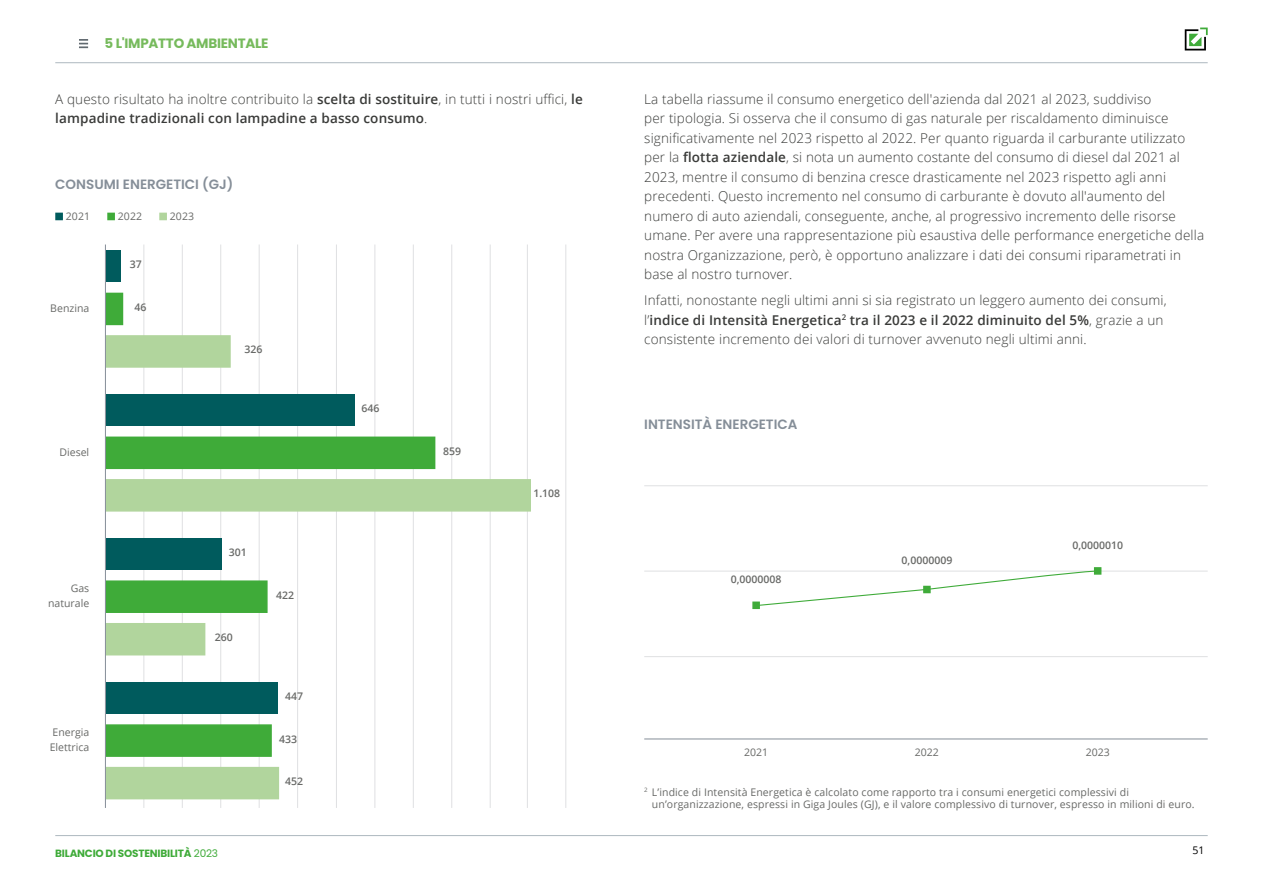
<style>
.page{position:relative;width:1263px;height:893px;background:#fff}
.page>*{position:absolute;margin:0;border:0;box-sizing:border-box;transform-origin:0 0}
.t1{font:300 13.5px/19.5px "Open Sans";letter-spacing:.01em;color:#3a3b39}
.t2{font:600 13.5px/19.5px "Open Sans";letter-spacing:.01em;color:#3a3b39}
.t3{font:600 13.5px "Poppins";color:#858e98}
.t4{font:700 13.5px "Poppins";letter-spacing:-.02em;color:#76ba5c}
.t5{font:10.5px/15px "Open Sans";letter-spacing:.01em;color:#686967}
.t6{font:600 10.5px "Open Sans";color:#686967}
.t7{font:700 10.5px "Poppins";letter-spacing:-.02em;color:#3fab39}
.t8{font:10.5px "Open Sans";color:#000}
.s1{font-weight:300}
.s2{font-weight:600}
.s3{font-weight:400}
</style>
<div class="page">
<svg style="left:1185px;top:28px;width:23px;height:22px"></svg>
<hr style="left:55px;top:62px;width:1153px;height:1px;background:#adb8bf">
<hr style="left:55px;top:835px;width:1153px;height:1px;background:#adb8bf">
<svg style="left:79px;top:39px;width:9px;height:9px"></svg>
<hr style="left:527px;top:244px;width:1px;height:564px;background:#dfe0e2">
<hr style="left:565px;top:244px;width:1px;height:564px;background:#dfe0e2">
<hr style="left:220px;top:244px;width:1px;height:564px;background:#dfe0e2">
<hr style="left:182px;top:244px;width:1px;height:564px;background:#dfe0e2">
<hr style="left:144px;top:244px;width:1px;height:564px;background:#dfe0e2">
<hr style="left:297px;top:244px;width:1px;height:564px;background:#dfe0e2">
<hr style="left:259px;top:244px;width:1px;height:564px;background:#dfe0e2">
<hr style="left:375px;top:244px;width:1px;height:564px;background:#dfe0e2">
<hr style="left:336px;top:244px;width:1px;height:564px;background:#dfe0e2">
<hr style="left:451px;top:244px;width:1px;height:564px;background:#dfe0e2">
<hr style="left:413px;top:244px;width:1px;height:564px;background:#dfe0e2">
<hr style="left:490px;top:244px;width:1px;height:564px;background:#dfe0e2">
<hr style="left:644px;top:571px;width:564px;height:1px;background:#dfe0e2">
<hr style="left:644px;top:485px;width:564px;height:1px;background:#dfe0e2">
<hr style="left:644px;top:656px;width:564px;height:1px;background:#dfe0e2">
<hr style="left:644px;top:739px;width:564px;height:1px;background:#858e98">
<svg style="left:55px;top:213px;width:8px;height:7px"></svg>
<div style="left:107px;top:213px;width:8px;height:7px;background:#3fab39;border:2px solid #3fab39"></div>
<div style="left:159px;top:213px;width:8px;height:7px;background:#b1d59d;border:2px solid #b1d59d"></div>
<div style="left:106px;top:293px;width:17px;height:32px;background:#3fab39"></div>
<div style="left:106px;top:251px;width:14px;height:31px;background:#005b5d"></div>
<div style="left:106px;top:335px;width:125px;height:33px;background:#b1d59d;border:2px solid #b1d59d"></div>
<div style="left:106px;top:437px;width:329px;height:32px;background:#3fab39"></div>
<div style="left:106px;top:395px;width:248px;height:31px;background:#005b5d"></div>
<div style="left:106px;top:479px;width:425px;height:33px;background:#b1d59d;border:2px solid #b1d59d"></div>
<div style="left:106px;top:580px;width:162px;height:33px;background:#3fab39;border:2px solid #3fab39"></div>
<div style="left:106px;top:539px;width:116px;height:31px;background:#005b5d"></div>
<div style="left:106px;top:683px;width:172px;height:31px;background:#005b5d"></div>
<div style="left:106px;top:623px;width:99px;height:32px;background:#b1d59d"></div>
<div style="left:106px;top:724px;width:166px;height:33px;background:#3fab39;border:2px solid #3fab39"></div>
<div style="left:106px;top:767px;width:173px;height:32px;background:#b1d59d"></div>
<svg style="left:755px;top:568px;width:347px;height:38px"></svg>
<svg style="left:752px;top:601px;width:8px;height:8px"></svg>
<svg style="left:1094px;top:567px;width:7px;height:8px"></svg>
<svg style="left:923px;top:586px;width:8px;height:7px"></svg>
<hr style="left:105px;top:244px;width:1px;height:564px;background:#858e98">
<p class="t4" style="left:105px;top:36px;width:165px">5 L'IMPATTO AMBIENTALE</p>
<p class="t2" style="left:55px;top:89px;width:529px"><span class="s1">A questo risultato ha inoltre contribuito la</span> scelta di sostituire<span class="s1">, in tutti i nostri uffici,</span> le lampadine tradizionali con lampadine a basso consumo<span class="s1">.</span></p>
<p class="t1" style="left:644px;top:89px;width:561px">La tabella riassume il consumo energetico dell'azienda dal 2021 al 2023, suddiviso<br>per tipologia. Si osserva che il consumo di gas naturale per riscaldamento diminuisce significativamente nel 2023 rispetto al 2022. Per quanto riguarda il carburante utilizzato per la <span class="s2">flotta aziendale</span>, si nota un aumento costante del consumo di diesel dal 2021 al 2023, mentre il consumo di benzina cresce drasticamente nel 2023 rispetto agli anni precedenti. Questo incremento nel consumo di carburante è dovuto all'aumento del numero di auto aziendali, conseguente, anche, al progressivo incremento delle risorse umane. Per avere una rappresentazione più esaustiva delle performance energetiche della nostra Organizzazione, però, è opportuno analizzare i dati dei consumi riparametrati in base al nostro turnover.</p>
<p class="t1" style="left:644px;top:290px;width:524px">Infatti, nonostante negli ultimi anni si sia registrato un leggero aumento dei consumi, l’<span class="s2">indice di Intensità Energetica</span><sup>2</sup> <span class="s2">tra il 2023 e il 2022 diminuito del 5%</span>, grazie a un consistente incremento dei valori di turnover avvenuto negli ultimi anni.</p>
<p class="t3" style="left:55px;top:176px;width:180px">CONSUMI ENERGETICI (GJ)</p>
<p class="t5" style="left:66px;top:209px;width:26px">2021</p>
<p class="t5" style="left:118px;top:209px;width:26px">2022</p>
<p class="t5" style="left:170px;top:209px;width:26px">2023</p>
<p class="t6" style="left:130px;top:257px;width:13px">37</p>
<p class="t5" style="left:50px;top:300px;width:40px">Benzina</p>
<p class="t6" style="left:134px;top:300px;width:13px">46</p>
<p class="t6" style="left:244px;top:342px;width:19px">326</p>
<p class="t6" style="left:361px;top:401px;width:19px">646</p>
<p class="t5" style="left:60px;top:444px;width:31px">Diesel</p>
<p class="t6" style="left:443px;top:444px;width:19px">859</p>
<p class="t6" style="left:229px;top:545px;width:19px">301</p>
<p class="t5" style="left:48px;top:581px;width:43px;text-align:right">Gas naturale</p>
<p class="t6" style="left:276px;top:588px;width:19px">422</p>
<p class="t5" style="left:50px;top:724px;width:41px">Energia<br>Elettrica</p>
<p class="t6" style="left:215px;top:630px;width:19px">260</p>
<p class="t6" style="left:285px;top:689px;width:19px">447</p>
<p class="t6" style="left:279px;top:731px;width:19px">433</p>
<p class="t6" style="left:285px;top:774px;width:19px">452</p>
<p class="t6" style="left:533px;top:486px;width:28px">1.108</p>
<p class="t3" style="left:644px;top:417px;width:155px">INTENSITÀ ENERGETICA</p>
<p class="t6" style="left:731px;top:571px;width:52px">0,0000008</p>
<p class="t6" style="left:901px;top:553px;width:52px">0,0000009</p>
<p class="t6" style="left:1072px;top:538px;width:52px">0,0000010</p>
<p class="t5" style="left:744px;top:744px;width:26px">2021</p>
<p class="t5" style="left:915px;top:744px;width:26px">2022</p>
<p class="t5" style="left:1086px;top:744px;width:26px">2023</p>
<p class="t5" style="left:652px;top:786px;width:544px;line-height:12px;text-indent:-8px"><sup>2</sup> L’indice di Intensità Energetica è calcolato come rapporto tra i consumi energetici complessivi di un’organizzazione, espressi in Giga Joules (GJ), e il valore complessivo di turnover, espresso in milioni di euro.</p>
<p class="t7" style="left:55px;top:847px;width:164px">BILANCIO DI SOSTENIBILITÀ <span class="s3">2023</span></p>
<p class="t8" style="left:1192px;top:842px;width:14px">51</p>
</div>
